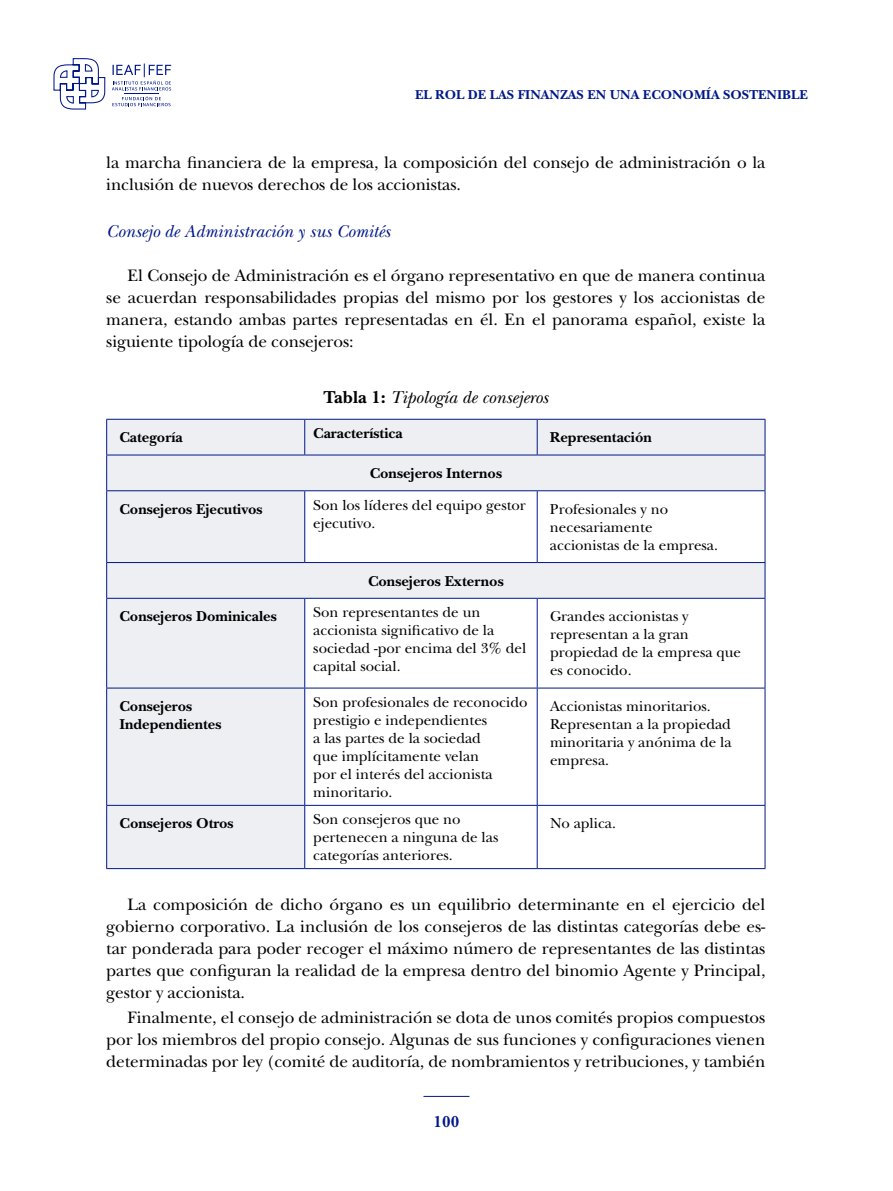
<style>
.page{position:relative;width:893px;height:1191px;background:#fff}
.page>*{position:absolute;margin:0;border:0;box-sizing:border-box;transform-origin:0 0}
.t1{font:italic 18px "New Baskerville Std";color:#001789}
.t2{font:italic 18px "New Baskerville Std";color:#000}
.t3{font:17.25px/22px "New Baskerville Std";letter-spacing:-.005em;color:#000;text-align:justify}
.t4{font:700 16.5px "New Baskerville Std";color:#001789}
.t5{font:15px/18px "New Baskerville Std";color:#000}
.t6{font:700 15px/18px "New Baskerville Std";color:#000}
.t7{font:700 13.5px "New Baskerville Std";color:#001789}
.s1{font-weight:700;font-style:normal}
</style>
<div class="page">
<hr style="left:423px;top:1096px;width:46px;height:1px;background:#001789">
<svg style="left:53px;top:58px;width:53px;height:52px"></svg>
<svg style="left:112px;top:64px;width:59px;height:26px"></svg>
<svg style="left:112px;top:96px;width:59px;height:10px"></svg>
<hr style="left:124px;top:93px;width:35px;height:1px;background:#001789">
<svg style="left:107px;top:420px;width:658px;height:448px"></svg>
<hr style="left:106px;top:419px;width:199px;height:1px;background:#001789">
<hr style="left:106px;top:419px;width:1px;height:35px;background:#001789">
<hr style="left:305px;top:419px;width:232px;height:1px;background:#001789">
<hr style="left:304px;top:419px;width:1px;height:35px;background:#001789">
<hr style="left:537px;top:419px;width:228px;height:1px;background:#001789">
<hr style="left:537px;top:419px;width:1px;height:35px;background:#001789">
<hr style="left:765px;top:419px;width:1px;height:35px;background:#001789">
<hr style="left:106px;top:454px;width:199px;height:1px;background:#001789">
<hr style="left:106px;top:455px;width:1px;height:35px;background:#001789">
<hr style="left:305px;top:454px;width:232px;height:1px;background:#001789">
<hr style="left:537px;top:454px;width:228px;height:1px;background:#001789">
<hr style="left:765px;top:455px;width:1px;height:35px;background:#001789">
<hr style="left:106px;top:490px;width:199px;height:1px;background:#001789">
<hr style="left:106px;top:491px;width:1px;height:71px;background:#001789">
<hr style="left:305px;top:490px;width:232px;height:1px;background:#001789">
<hr style="left:304px;top:491px;width:1px;height:71px;background:#001789">
<hr style="left:537px;top:490px;width:228px;height:1px;background:#001789">
<hr style="left:537px;top:491px;width:1px;height:71px;background:#001789">
<hr style="left:765px;top:491px;width:1px;height:71px;background:#001789">
<hr style="left:106px;top:562px;width:199px;height:1px;background:#001789">
<hr style="left:106px;top:563px;width:1px;height:35px;background:#001789">
<hr style="left:305px;top:562px;width:232px;height:1px;background:#001789">
<hr style="left:537px;top:562px;width:228px;height:1px;background:#001789">
<hr style="left:765px;top:563px;width:1px;height:35px;background:#001789">
<hr style="left:106px;top:598px;width:199px;height:1px;background:#001789">
<hr style="left:106px;top:598px;width:1px;height:89px;background:#001789">
<hr style="left:305px;top:598px;width:232px;height:1px;background:#001789">
<hr style="left:304px;top:598px;width:1px;height:89px;background:#001789">
<hr style="left:537px;top:598px;width:228px;height:1px;background:#001789">
<hr style="left:537px;top:598px;width:1px;height:89px;background:#001789">
<hr style="left:765px;top:598px;width:1px;height:89px;background:#001789">
<hr style="left:106px;top:687px;width:199px;height:1px;background:#001789">
<hr style="left:106px;top:688px;width:1px;height:117px;background:#001789">
<hr style="left:305px;top:687px;width:232px;height:1px;background:#001789">
<hr style="left:304px;top:688px;width:1px;height:117px;background:#001789">
<hr style="left:537px;top:687px;width:228px;height:1px;background:#001789">
<hr style="left:537px;top:688px;width:1px;height:117px;background:#001789">
<hr style="left:765px;top:688px;width:1px;height:117px;background:#001789">
<hr style="left:106px;top:805px;width:199px;height:1px;background:#001789">
<hr style="left:106px;top:805px;width:1px;height:63px;background:#001789">
<hr style="left:305px;top:805px;width:232px;height:1px;background:#001789">
<hr style="left:304px;top:805px;width:1px;height:63px;background:#001789">
<hr style="left:537px;top:805px;width:228px;height:1px;background:#001789">
<hr style="left:537px;top:805px;width:1px;height:63px;background:#001789">
<hr style="left:765px;top:805px;width:1px;height:63px;background:#001789">
<hr style="left:106px;top:868px;width:199px;height:1px;background:#001789">
<hr style="left:305px;top:868px;width:232px;height:1px;background:#001789">
<hr style="left:537px;top:868px;width:228px;height:1px;background:#001789">
<p class="t7" style="left:415px;top:87px;width:394px">EL ROL DE LAS FINANZAS EN UNA ECONOMÍA SOSTENIBLE</p>
<p class="t3" style="left:106px;top:152px;width:661px">la marcha financiera de la empresa, la composición del consejo de administración o la inclusión de nuevos derechos de los accionistas.</p>
<p class="t1" style="left:106px;top:221px;width:286px">Consejo de Administración y sus Comités</p>
<p class="t3" style="left:106px;top:264px;width:661px;text-indent:21px">El Consejo de Administración es el órgano representativo en que de manera continua se acuerdan responsabilidades propias del mismo por los gestores y los accionistas de manera, estando ambas partes representadas en él. En el panorama español, existe la siguiente tipología de consejeros:</p>
<p class="t2" style="left:323px;top:386px;width:227px"><span class="s1">Tabla 1:</span> Tipología de consejeros</p>
<p class="t6" style="left:119px;top:428px;width:65px">Categoría</p>
<p class="t6" style="left:313px;top:424px;width:91px">Característica</p>
<p class="t6" style="left:550px;top:428px;width:103px">Representación</p>
<p class="t6" style="left:370px;top:464px;width:134px">Consejeros Internos</p>
<p class="t6" style="left:119px;top:500px;width:145px">Consejeros Ejecutivos</p>
<p class="t5" style="left:313px;top:496px;width:214px">Son los líderes del equipo gestor ejecutivo.</p>
<p class="t5" style="left:550px;top:500px;width:169px">Profesionales y no necesariamente accionistas de la empresa.</p>
<p class="t6" style="left:368px;top:572px;width:137px">Consejeros Externos</p>
<p class="t6" style="left:119px;top:607px;width:159px">Consejeros Dominicales</p>
<p class="t5" style="left:313px;top:603px;width:215px">Son representantes de un accionista significativo de la sociedad -por encima del 3% del capital social.</p>
<p class="t5" style="left:550px;top:607px;width:193px">Grandes accionistas y representan a la gran propiedad de la empresa que es conocido.</p>
<p class="t6" style="left:119px;top:697px;width:103px">Consejeros<br>Independientes</p>
<p class="t5" style="left:313px;top:693px;width:216px">Son profesionales de reconocido prestigio e independientes<br>a las partes de la sociedad<br>que implícitamente velan<br>por el interés del accionista minoritario.</p>
<p class="t5" style="left:550px;top:697px;width:183px">Accionistas minoritarios.<br>Representan a la propiedad minoritaria y anónima de la empresa.</p>
<p class="t6" style="left:119px;top:814px;width:116px">Consejeros Otros</p>
<p class="t5" style="left:313px;top:810px;width:187px">Son consejeros que no pertenecen a ninguna de las categorías anteriores.</p>
<p class="t5" style="left:550px;top:814px;width:67px">No aplica.</p>
<p class="t3" style="left:106px;top:893px;width:661px;text-indent:21px">La composición de dicho órgano es un equilibrio determinante en el ejercicio del gobierno corporativo. La inclusión de los consejeros de las distintas categorías debe es&shy;tar ponderada para poder recoger el máximo número de representantes de las distintas partes que configuran la realidad de la empresa dentro del binomio Agente y Principal, gestor y accionista.</p>
<p class="t3" style="left:106px;top:1006px;width:661px;text-indent:21px">Finalmente, el consejo de administración se dota de unos comités propios compuestos por los miembros del propio consejo. Algunas de sus funciones y configuraciones vienen determinadas por ley (comité de auditoría, de nombramientos y retribuciones, y también</p>
<p class="t4" style="left:434px;top:1112px;width:27px">100</p>
</div>
